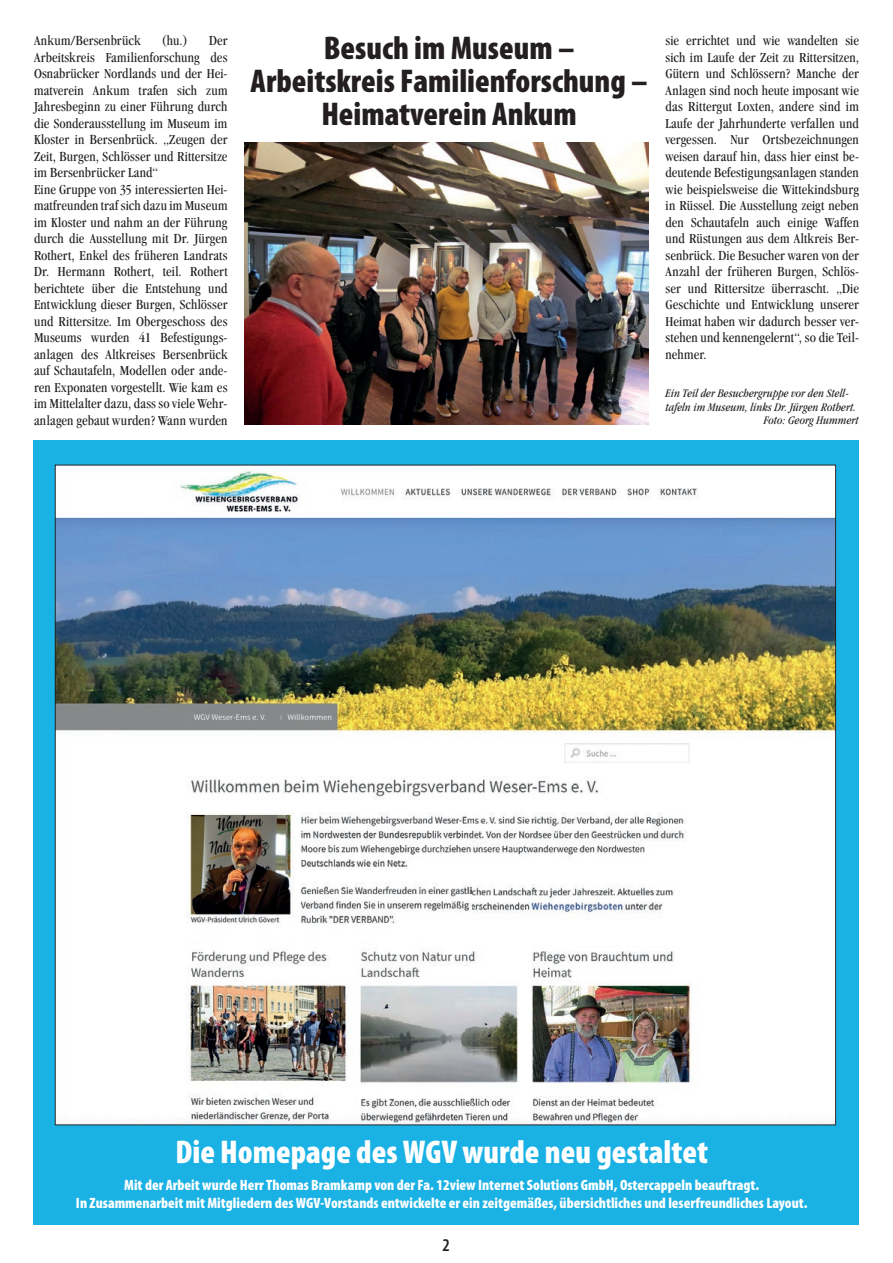
<style>
.page{position:relative;width:893px;height:1263px;background:#fff}
.page>*{position:absolute;margin:0;border:0;box-sizing:border-box;transform-origin:0 0}
.t1{font:900 condensed 33px/33px "Myriad Pro";color:#231f20;text-align:center}
.t2{font:900 condensed 33px "Myriad Pro";color:#fff}
.t3{font:600 condensed 18px "Myriad Pro";color:#231f20}
.t4{font:900 condensed 15px/18px "Myriad Pro";color:#fff;text-align:center}
.t5{font:condensed 14.25px/16.5px "Garamond";letter-spacing:.01em;color:#231f20}
.t6{font:italic condensed 12px "Garamond";letter-spacing:.005em;color:#231f20}
</style>
<div class="page">
<div style="left:34px;top:441px;width:825px;height:784px;background:#1ab1e4"></div>
<img style="left:55px;top:465px;width:781px;height:660px">
<img style="left:244px;top:143px;width:404px;height:282px">
<p class="t5" style="left:34px;top:32px;width:108px">Ankum/Bersenbrück</p>
<p class="t5" style="left:161px;top:32px;width:28px">(hu.)</p>
<p class="t5" style="left:34px;top:32px;width:195px;text-indent:175px">Der Arbeitskreis Familienforschung des Osnabrücker Nordlands und der Hei&shy;matverein Ankum trafen sich zum Jahresbeginn zu einer Führung durch die Sonderausstellung im Museum im Kloster in Bersenbrück. „Zeugen der Zeit, Burgen, Schlösser und Rittersitze im Bersenbrücker Land“<br>Eine Gruppe von 35 interessierten Hei&shy;matfreunden traf sich dazu im Museum im Kloster und nahm an der Führung durch die Ausstellung mit Dr. Jürgen Rothert, Enkel des früheren Land rats Dr. Hermann Rothert, teil. Rothert berichtete über die Entstehung und Entwicklung dieser Burgen, Schlösser und Rittersitze. Im Obergeschoss des Museums wurden 41 Befestigungs&shy;anlagen des Altkreises Bersenbrück auf Schautafeln, Modellen oder ande&shy;ren Exponaten vorgestellt. Wie kam es im Mittelalter dazu, dass so viele Wehr&shy;anlagen gebaut wurden? Wann wurden</p>
<h1 class="t1" style="left:251px;top:32px;width:399px">Besuch im Museum –<br>Arbeitskreis Familienforschung –<br>Heimatverein Ankum</h1>
<p class="t5" style="left:665px;top:32px;width:195px;text-align:justify">sie errichtet und wie wandelten sie sich im Laufe der Zeit zu Rittersitzen, Gütern und Schlössern? Manche der Anlagen sind noch heute imposant wie das Rittergut Loxten, andere sind im Laufe der Jahrhunderte verfallen und vergessen. Nur Ortsbezeichnungen weisen darauf hin, dass hier einst be&shy;deutende Befestigungsanlagen standen wie beispielsweise die Wittekindsburg in Rüssel. Die Ausstellung zeigt neben den Schautafeln auch einige Waffen und Rüstungen aus dem Altkreis Ber&shy;senbrück. Die Besucher waren von der Anzahl der früheren Burgen, Schlös&shy;ser und Rittersitze überrascht. „Die Geschichte und Entwicklung unserer Heimat haben wir dadurch besser ver&shy;stehen und kennengelernt“, so die Teil&shy;nehmer.</p>
<p class="t6" style="left:665px;top:387px;width:185px">Ein Teil der Besuchergruppe vor den Stell-</p>
<p class="t6" style="left:665px;top:400px;width:192px">tafeln im Museum, links Dr. Jürgen Rothert.</p>
<p class="t6" style="left:764px;top:414px;width:97px">Foto: Georg Hummert</p>
<h1 class="t2" style="left:175px;top:1133px;width:534px">Die Homepage des WGV wurde neu gestaltet</h1>
<p class="t4" style="left:76px;top:1176px;width:733px">Mit der Arbeit wurde Herr Thomas Bramkamp von der Fa. 12view Internet Solutions GmbH, Ostercappeln beauftragt.<br>In Zusammenarbeit mit Mitgliedern des WGV-Vorstands entwickelte er ein zeitgemäßes, übersichtliches und leserfreundliches Layout.</p>
<p class="t3" style="left:443px;top:1234px;width:9px">2</p>
</div>
